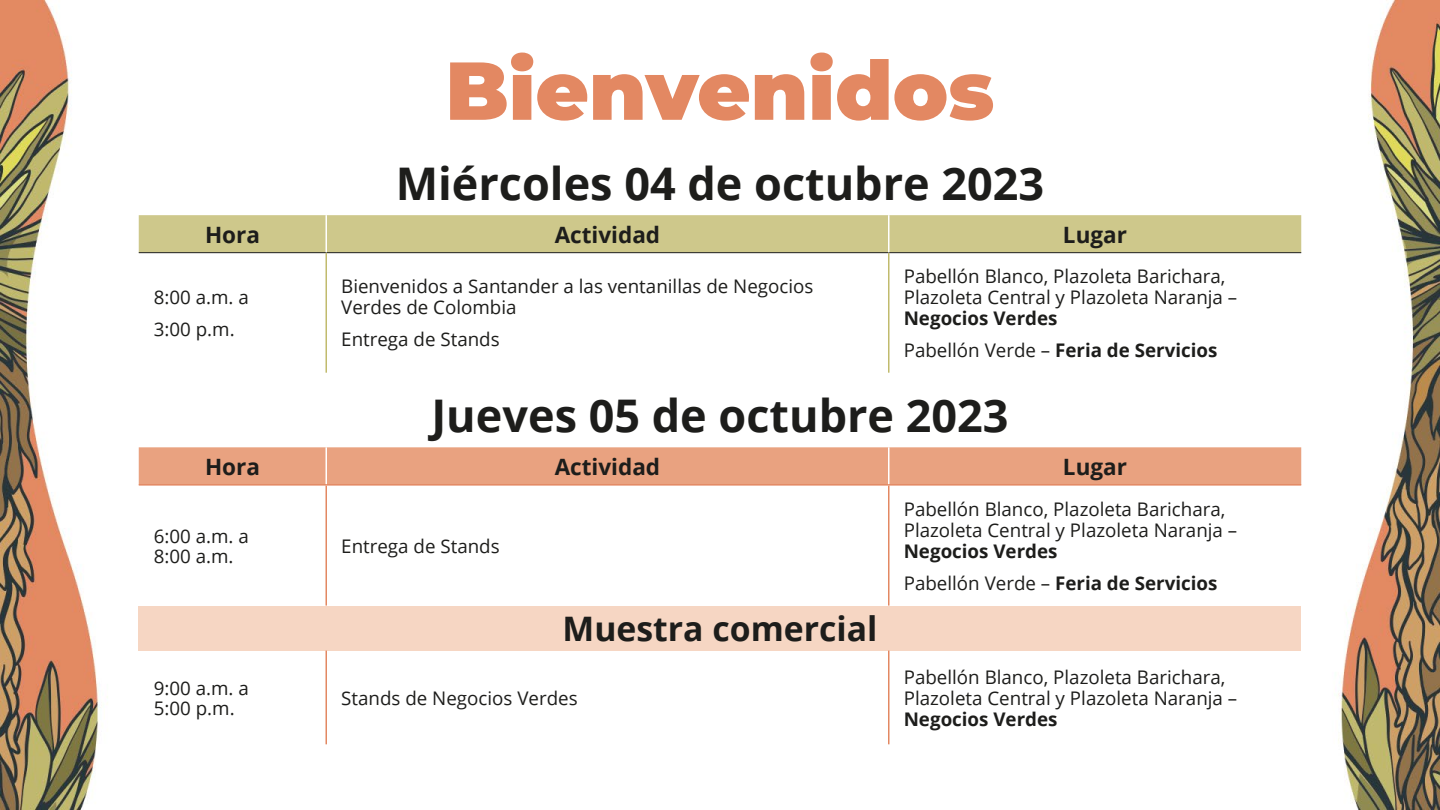
<style>
.page{position:relative;width:1440px;height:810px;background:#fff}
.page>*{position:absolute;margin:0;border:0;box-sizing:border-box;transform-origin:0 0}
.t1{font:900 81.9px "Montserrat";color:#e38862}
.t2{font:700 45px "Open Sans";color:#1d1d1b}
.t3{font:700 33.75px "Open Sans";color:#1d1d1b}
.t4{font:700 22.5px "Open Sans";color:#1d1d1b}
.t5{font:18.75px/21px "Open Sans";color:#1d1d1b}
.t6{font:700 18.75px/32.2px "Open Sans";color:#1d1d1b}
.s1{font-weight:400}
</style>
<div class="page">
<img style="left:0;top:0;width:1440px;height:810px">
<div style="left:139px;top:215px;width:1162px;height:37px;background:#cec88b"></div>
<hr style="left:139px;top:252px;width:187px;height:1px;background:#1d1d1b">
<hr style="left:326px;top:252px;width:563px;height:1px;background:#1d1d1b">
<hr style="left:889px;top:252px;width:412px;height:1px;background:#1d1d1b">
<hr style="left:326px;top:215px;width:1px;height:37px;background:#fff">
<hr style="left:888px;top:215px;width:2px;height:37px;background:#fff">
<hr style="left:326px;top:253px;width:1px;height:120px;background:#c1bb6d">
<hr style="left:888px;top:253px;width:2px;height:120px;background:#c1bb6d">
<div style="left:139px;top:447px;width:1162px;height:37px;background:#e9a280"></div>
<div style="left:139px;top:606px;width:1162px;height:45px;background:#f6d6c3"></div>
<hr style="left:139px;top:484px;width:187px;height:2px;background:#e38862">
<hr style="left:326px;top:484px;width:563px;height:2px;background:#e38862">
<hr style="left:889px;top:484px;width:412px;height:2px;background:#e38862">
<hr style="left:326px;top:486px;width:1px;height:120px;background:#e38862">
<hr style="left:888px;top:486px;width:2px;height:120px;background:#e38862">
<hr style="left:326px;top:651px;width:1px;height:93px;background:#e38862">
<hr style="left:888px;top:651px;width:2px;height:93px;background:#e38862">
<hr style="left:326px;top:447px;width:1px;height:37px;background:#fff">
<hr style="left:888px;top:447px;width:2px;height:37px;background:#fff">
<h1 class="t1" style="left:445px;top:29px;width:551px">Bienvenidos</h1>
<h2 class="t2" style="left:396px;top:152px;width:650px">Miércoles 04 de octubre 2023</h2>
<p class="t4" style="left:205px;top:218px;width:56px">Hora</p>
<p class="t4" style="left:555px;top:218px;width:107px">Actividad</p>
<p class="t4" style="left:1063px;top:218px;width:66px">Lugar</p>
<p class="t5" style="left:154px;top:281px;width:97px;line-height:31.5px">8:00 a.m. a<br>3:00 p.m.</p>
<p class="t5" style="left:341px;top:275px;width:474px">Bienvenidos a Santander a las ventanillas de Negocios<br>Verdes de Colombia</p>
<p class="t5" style="left:341px;top:329px;width:160px">Entrega de Stands</p>
<p class="t5" style="left:904px;top:265px;width:335px">Pabellón Blanco, Plazoleta Barichara,<br>Plazoleta Central y Plazoleta Naranja –</p>
<p class="t6" style="left:904px;top:301px;width:315px">Negocios Verdes<br><span class="s1">Pabellón Verde –</span> Feria de Servicios</p>
<h2 class="t2" style="left:431px;top:384px;width:579px">Jueves 05 de octubre 2023</h2>
<p class="t4" style="left:205px;top:451px;width:56px">Hora</p>
<p class="t4" style="left:555px;top:451px;width:107px">Actividad</p>
<p class="t4" style="left:1063px;top:451px;width:66px">Lugar</p>
<p class="t5" style="left:154px;top:525px;width:97px;line-height:20.2px">6:00 a.m. a<br>8:00 a.m.</p>
<p class="t5" style="left:341px;top:535px;width:160px">Entrega de Stands</p>
<h3 class="t3" style="left:563px;top:605px;width:316px">Muestra comercial</h3>
<p class="t5" style="left:154px;top:677px;width:97px;line-height:20.2px">9:00 a.m. a<br>5:00 p.m.</p>
<p class="t5" style="left:341px;top:687px;width:238px">Stands de Negocios Verdes</p>
<p class="t5" style="left:904px;top:498px;width:335px">Pabellón Blanco, Plazoleta Barichara,<br>Plazoleta Central y Plazoleta Naranja –</p>
<p class="t6" style="left:904px;top:534px;width:315px">Negocios Verdes<br><span class="s1">Pabellón Verde –</span> Feria de Servicios</p>
<p class="t5" style="left:904px;top:666px;width:335px">Pabellón Blanco, Plazoleta Barichara,<br>Plazoleta Central y Plazoleta Naranja –</p>
<p class="t6" style="left:904px;top:702px;width:155px">Negocios Verdes</p>
</div>
